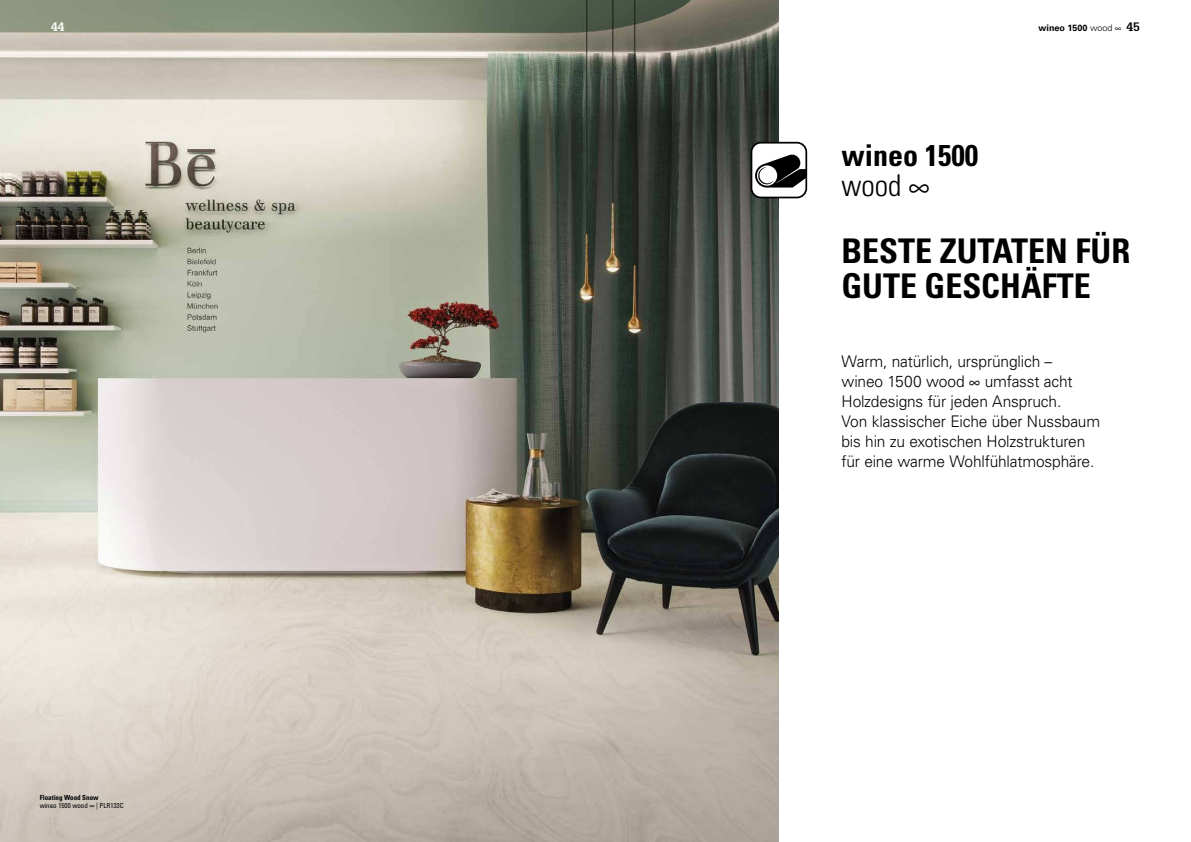
<style>
.page{position:relative;width:1191px;height:842px;background:#fff}
.page>*{position:absolute;margin:0;border:0;box-sizing:border-box;transform-origin:0 0}
.t1{font:34px/35px "Univers LTCYR 67 Bold Cond";color:#000}
.t2{font:30px "Univers LTCYR 67 Bold Cond";color:#000}
.t3{font:30px "Univers LTCYR 47 Light Cond";color:#000}
.t4{font:300 16px/20px "Univers LTCYR 45";letter-spacing:-.01em;color:#000}
.t5{font:700 12px "Glypha LT Pro";color:#fff}
.t6{font:700 9px "Univers LTCYR 65";color:#000}
.t7{font:condensed 7px "Univers LTCYR 57";color:#000}
.t8{font:7px "Univers LTCYR 67 Bold Cond";color:#000}
.s1{font-family:"Univers LTCYR 45";font-weight:300}
.s2{font-family:"Glypha LT Pro";font-size:12px}
</style>
<div class="page">
<img style="left:0;top:0;width:778px;height:842px">
<div style="left:751px;top:143px;width:55px;height:54px;background:#fff;border-radius:9px"></div>
<div style="left:750px;top:142px;width:57px;height:56px;border:2px solid #000;border-radius:9px"></div>
<svg style="left:755px;top:155px;width:51px;height:33px"></svg>
<p class="t5" style="left:51px;top:19px;width:15px">44</p>
<p class="t6" style="left:1038px;top:22px;width:103px">wineo 1500 <span class="s1">wood ∞</span> <span class="s2">45</span></p>
<h2 class="t2" style="left:841px;top:137px;width:138px">wineo 1500</h2>
<h2 class="t3" style="left:841px;top:165px;width:90px">wood ∞</h2>
<h1 class="t1" style="left:841px;top:233px;width:290px">BESTE ZUTATEN FÜR<br>GUTE GESCHÄFTE</h1>
<p class="t8" style="left:40px;top:793px;width:60px">Floating Wood Snow</p>
<p class="t7" style="left:40px;top:801px;width:85px">wineo 1500 wood ∞ | PLR133C</p>
<p class="t4" style="left:841px;top:350px;width:260px">Warm, natürlich, ursprünglich –<br>wineo 1500 wood ∞ umfasst acht Holzdesigns für jeden Anspruch.<br>Von klassischer Eiche über Nussbaum bis hin zu exotischen Holzstrukturen für eine warme Wohlfühlatmosphäre.</p>
</div>
